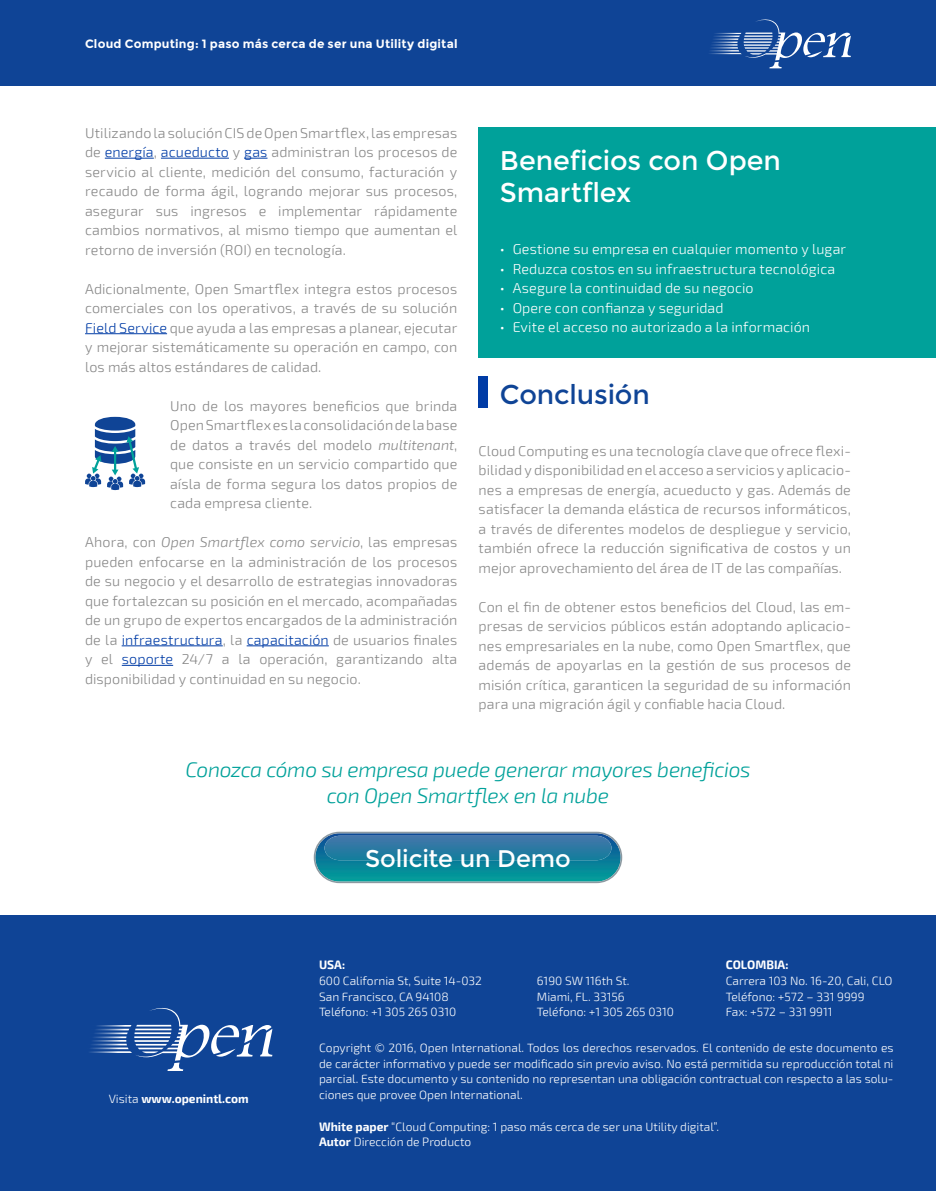
<style>
.page{position:relative;width:936px;height:1191px;background:#fff}
.page>*{position:absolute;margin:0;border:0;box-sizing:border-box;transform-origin:0 0}
.t1{font:27px/32.4px "Montserrat";color:#fff}
.t2{font:27px "Montserrat";letter-spacing:-.005em;color:#0f4496}
.t3{font:24px "Montserrat";letter-spacing:-.005em;color:#fff}
.t4{font:italic 300 21px/25.5px "Exo 2";letter-spacing:-.015em;color:#00a19a;text-align:center}
.t5{font:300 14.25px/19.5px "Exo 2";letter-spacing:.005em;color:#878787;text-align:justify}
.t6{font:300 14.25px "Exo 2";letter-spacing:.01em;color:#fff}
.t7{font:300 12px/15.8px "Exo 2";color:#fff}
.t8{font:700 12px "Montserrat";letter-spacing:.015em;color:#fff}
.t9{font:700 12px "Exo 2";color:#fff}
.s1{color:#003ca6}
.s2{font-style:italic}
.s3{font-weight:300}
.s4{font-weight:700}
</style>
<div class="page">
<div style="left:0;top:0;width:935px;height:85px;background:#0f4496"></div>
<svg style="left:709px;top:19px;width:141px;height:49px"></svg>
<div style="left:478px;top:128px;width:457px;height:230px;background:#00a19a"></div>
<div style="left:0;top:915px;width:935px;height:276px;background:#0f4496"></div>
<svg style="left:90px;top:1008px;width:182px;height:63px"></svg>
<svg style="left:314px;top:831px;width:308px;height:52px;background:#2f96a4"></svg>
<img style="left:324px;top:835px;width:287px;height:25px">
<hr style="left:105px;top:158px;width:49px;height:1px;background:#003ca6">
<hr style="left:161px;top:158px;width:68px;height:1px;background:#003ca6">
<svg style="left:244px;top:158px;width:23px;height:1px"></svg>
<hr style="left:85px;top:333px;width:82px;height:1px;background:#003ca6">
<hr style="left:122px;top:645px;width:101px;height:1px;background:#003ca6">
<hr style="left:247px;top:645px;width:82px;height:1px;background:#003ca6">
<hr style="left:122px;top:665px;width:51px;height:1px;background:#003ca6">
<svg style="left:85px;top:417px;width:60px;height:73px"></svg>
<div style="left:478px;top:376px;width:10px;height:31px;background:#003ca6"></div>
<p class="t8" style="left:85px;top:37px;width:374px">Cloud Computing: 1 paso más cerca de ser una Utility digital</p>
<p class="t5" style="left:85px;top:123px;width:374px">Utilizando la solución CIS de Open Smartflex, las empresas de <span class="s1">energía</span>, <span class="s1">acueducto</span> y <span class="s1">gas</span> administran los procesos de servicio al cliente, medición del consumo, facturación y recaudo de forma ágil, logrando mejorar sus procesos, asegurar sus ingresos e implementar rápidamente cambios normativos, al mismo tiempo que aumentan el retorno de inversión (ROI) en tecnología.</p>
<p class="t5" style="left:85px;top:279px;width:374px">Adicionalmente, Open Smartflex integra estos procesos comerciales con los operativos, a través de su solución <span class="s1">Field Service</span> que ayuda a las empresas a planear, ejecutar y mejorar sistemáticamente su operación en campo, con los más altos estándares de calidad.</p>
<p class="t5" style="left:170px;top:396px;width:289px">Uno de los mayores beneficios que brinda Open Smartflex es la consolidación de la base de datos a través del modelo <span class="s2">multitenant</span>, que consiste en un servicio compartido que aísla de forma segura los datos propios de cada empresa cliente.</p>
<p class="t5" style="left:85px;top:533px;width:374px">Ahora, con <span class="s2">Open Smartflex como servicio</span>, las empresas pueden enfocarse en la administración de los procesos de su negocio y el desarrollo de estrategias innovadoras que fortalezcan su posición en el mercado, acompañadas de un grupo de expertos encargados de la administración de la <span class="s1">infraestructura</span>, la <span class="s1">capacitación</span> de usuarios finales y el <span class="s1">soporte</span> 24/7 a la operación, garantizando alta disponibilidad y continuidad en su negocio.</p>
<h1 class="t1" style="left:500px;top:145px;width:282px">Beneficios con Open<br>Smartflex</h1>
<p class="t6" style="left:500px;top:241px;width:348px">• Gestione su empresa en cualquier momento y lugar</p>
<p class="t6" style="left:500px;top:260px;width:337px">• Reduzca costos en su infraestructura tecnológica</p>
<p class="t6" style="left:500px;top:280px;width:255px">• Asegure la continuidad de su negocio</p>
<p class="t6" style="left:500px;top:299px;width:225px">• Opere con confianza y seguridad</p>
<p class="t6" style="left:500px;top:319px;width:312px">• Evite el acceso no autorizado a la información</p>
<h1 class="t2" style="left:500px;top:378px;width:151px">Conclusión</h1>
<p class="t5" style="left:478px;top:441px;width:374px">Cloud Computing es una tecnología clave que ofrece flexi&shy;bilidad y disponibilidad en el acceso a servicios y aplicacio&shy;nes a empresas de energía, acueducto y gas. Además de satisfacer la demanda elástica de recursos informáticos, a través de diferentes modelos de despliegue y servicio, también ofrece la reducción significativa de costos y un mejor aprovechamiento del área de IT de las compañías.</p>
<p class="t5" style="left:478px;top:597px;width:374px">Con el fin de obtener estos beneficios del Cloud, las em&shy;presas de servicios públicos están adoptando aplicacio&shy;nes empresariales en la nube, como Open Smartflex, que además de apoyarlas en la gestión de sus procesos de misión crítica, garanticen la seguridad de su información para una migración ágil y confiable hacia Cloud.</p>
<h3 class="t4" style="left:185px;top:757px;width:566px">Conozca cómo su empresa puede generar mayores beneficios con Open Smartflex en la nube</h3>
<p class="t9" style="left:109px;top:1091px;width:141px"><span class="s3">Visita</span> www.openintl.com</p>
<h2 class="t3" style="left:365px;top:844px;width:207px">Solicite un Demo</h2>
<p class="t9" style="left:319px;top:957px;width:28px">USA:</p>
<p class="t7" style="left:319px;top:973px;width:164px">600 California St, Suite 14-032<br>San Francisco, CA 94108<br>Teléfono: +1 305 265 0310</p>
<p class="t7" style="left:537px;top:973px;width:139px">6190 SW 116th St.<br>Miami, FL. 33156<br>Teléfono: +1 305 265 0310</p>
<p class="t9" style="left:725px;top:957px;width:64px">COLOMBIA:</p>
<p class="t7" style="left:725px;top:973px;width:168px">Carrera 103 No. 16-20, Cali, CLO<br>Teléfono: +572 – 331 9999<br>Fax: +572 – 331 9911</p>
<p class="t7" style="left:319px;top:1040px;width:576px;text-align:justify">Copyright © 2016, Open International. Todos los derechos reservados. El contenido de este documento es de carácter informativo y puede ser modificado sin previo aviso. No está permitida su reproducción total ni parcial. Este documento y su contenido no representan una obligación contractual con respecto a las solu&shy;ciones que provee Open International.</p>
<p class="t7" style="left:319px;top:1118px;width:401px"><span class="s4">White paper</span> “Cloud Computing: 1 paso más cerca de ser una Utility digital”.<br><span class="s4">Autor</span> Dirección de Producto</p>
</div>
